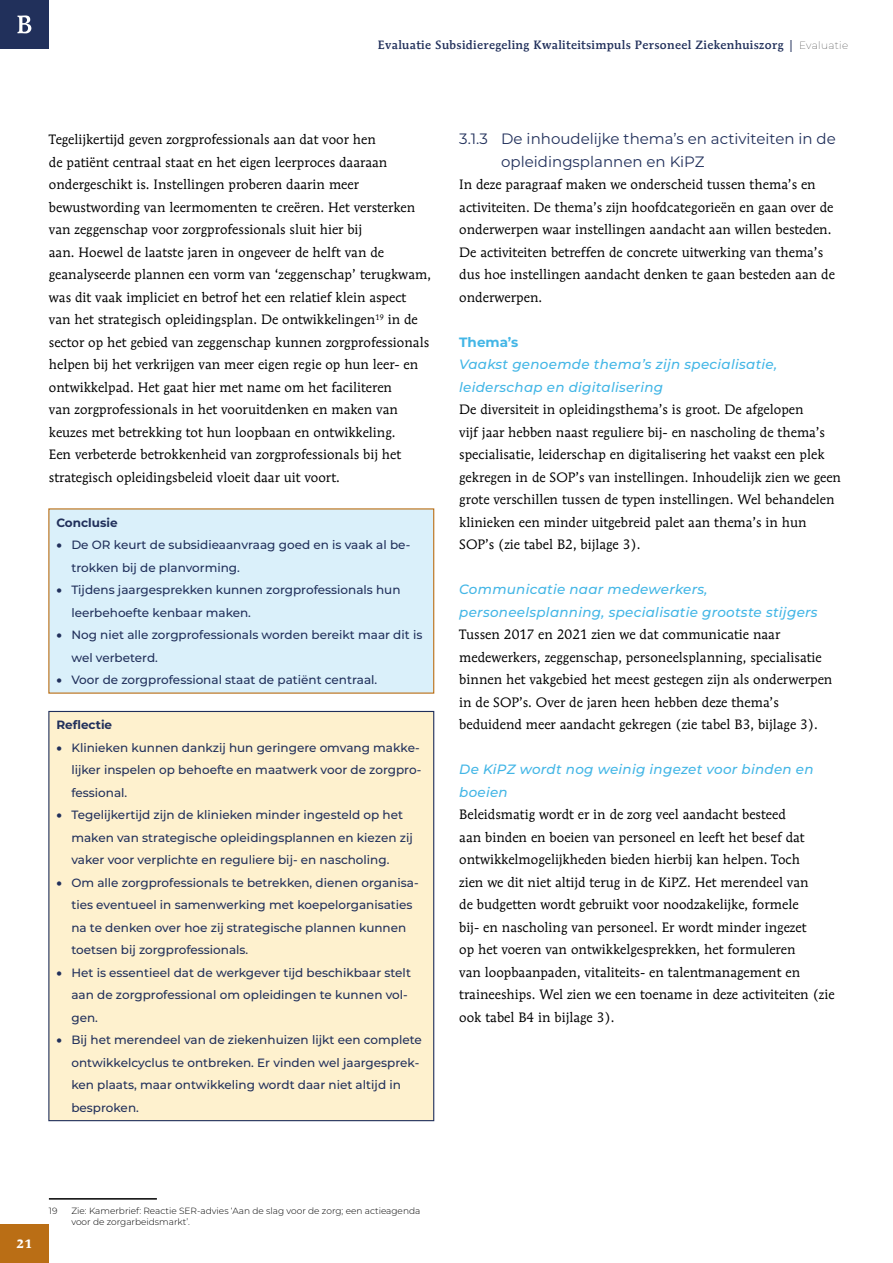
<style>
.page{position:relative;width:893px;height:1263px;background:#fff}
.page>*{position:absolute;margin:0;border:0;box-sizing:border-box;transform-origin:0 0}
.Kop_3_met{font:15px/22.5px "Montserrat";color:#21305b}
.Brood_wit_na{font:13.5px/22.5px "Mendoza Roman Std";color:#000}
.Kop_4_zonder{font:italic 500 13.5px/22.5px "Montserrat";letter-spacing:.02em;color:#43b6e6}
.Brood_zonder{font:700 13.5px "Montserrat";color:#43b6e6}
.Kaderopsomming{font:500 12px/22.5px "Montserrat";color:#21305b}
.t1{font:500 12px "Mendoza Roman Std";letter-spacing:.03em;color:#21305b}
.Kaderkop{font:700 12px "Montserrat";color:#21305b}
.t2{font:700 12px "Mendoza Roman Std";color:#fff}
.Voettekst{font:300 9px/10.8px "Montserrat";color:#000}
.s1{font-family:"Montserrat";font-weight:100;font-size:10.5px;color:#000}
</style>
<div class="page">
<div style="left:0;top:1224px;width:49px;height:39px;background:#ba6e15"></div>
<div style="left:0;top:0;width:49px;height:49px;background:#21305b"></div>
<svg style="left:17px;top:15px;width:14px;height:18px"></svg>
<div style="left:48px;top:508px;width:386px;height:186px;background:#daf0fa"></div>
<div style="left:48px;top:711px;width:386px;height:410px;background:#fef1ce;border:1px solid #21305b"></div>
<hr style="left:49px;top:1198px;width:108px;height:1px;background:#000">
<p class="t1" style="left:378px;top:37px;width:472px">Evaluatie Subsidieregeling Kwaliteitsimpuls Personeel Ziekenhuiszorg | <span class="s1">Evaluatie</span></p>
<p class="Brood_wit_na" style="left:49px;top:128px;width:384px">Tegelijkertijd geven zorgprofessionals aan dat voor hen<br>de patiënt centraal staat en het eigen leerproces daaraan ondergeschikt is. Instellingen proberen daarin meer bewustwording van leermomenten te creëren. Het versterken van zeggenschap voor zorgprofessionals sluit hier bij<br>aan. Hoewel de laatste jaren in ongeveer de helft van de geanalyseerde plannen een vorm van ‘zeggenschap’ terugkwam, was dit vaak impliciet en betrof het een relatief klein aspect van het strategisch opleidingsplan. De ontwikkelingen<sup>19</sup> in de sector op het gebied van zeggenschap kunnen zorgprofessionals helpen bij het verkrijgen van meer eigen regie op hun leer- en ontwikkelpad. Het gaat hier met name om het faciliteren<br>van zorgprofessionals in het vooruitdenken en maken van keuzes met betrekking tot hun loopbaan en ontwikkeling.<br>Een verbeterde betrokkenheid van zorgprofessionals bij het strategisch opleidingsbeleid vloeit daar uit voort.</p>
<h5 class="Kaderkop" style="left:56px;top:514px;width:63px">Conclusie</h5>
<p class="Kaderopsomming" style="left:71px;top:533px;width:340px;text-indent:-15px">• De OR keurt de subsidieaanvraag goed en is vaak al be&shy;trokken bij de planvorming.</p>
<p class="Kaderopsomming" style="left:71px;top:578px;width:331px;text-indent:-15px">• Tijdens jaargesprekken kunnen zorgprofessionals hun leerbehoefte kenbaar maken.</p>
<p class="Kaderopsomming" style="left:71px;top:623px;width:352px;text-indent:-15px">• Nog niet alle zorgprofessionals worden bereikt maar dit is wel verbeterd.</p>
<p class="Kaderopsomming" style="left:56px;top:668px;width:322px">• Voor de zorgprofessional staat de patiënt centraal.</p>
<h5 class="Kaderkop" style="left:56px;top:716px;width:57px">Reflectie</h5>
<p class="Kaderopsomming" style="left:71px;top:736px;width:352px;text-indent:-15px">• Klinieken kunnen dankzij hun geringere omvang makke&shy;lijker inspelen op behoefte en maatwerk voor de zorgpro&shy;fessional.</p>
<p class="Kaderopsomming" style="left:71px;top:803px;width:343px;text-indent:-15px">• Tegelijkertijd zijn de klinieken minder ingesteld op het maken van strategische opleidingsplannen en kiezen zij vaker voor verplichte en reguliere bij- en nascholing.</p>
<p class="Kaderopsomming" style="left:71px;top:871px;width:349px;text-indent:-15px">• Om alle zorgprofessionals te betrekken, dienen organisa&shy;ties eventueel in samenwerking met koepelorganisaties na te denken over hoe zij strategische plannen kunnen toetsen bij zorgprofessionals.</p>
<p class="Kaderopsomming" style="left:71px;top:961px;width:341px;text-indent:-15px">• Het is essentieel dat de werkgever tijd beschikbaar stelt aan de zorgprofessional om opleidingen te kunnen vol&shy;gen.</p>
<p class="Kaderopsomming" style="left:71px;top:1028px;width:352px;text-indent:-15px">• Bij het merendeel van de ziekenhuizen lijkt een complete ontwikkelcyclus te ontbreken. Er vinden wel jaargesprek&shy;ken plaats, maar ontwikkeling wordt daar niet altijd in besproken.</p>
<h3 class="Kop_3_met" style="left:501px;top:127px;width:336px;text-indent:-42px">3.1.3 De inhoudelijke thema’s en activiteiten in de opleidingsplannen en KiPZ</h3>
<p class="Brood_wit_na" style="left:459px;top:173px;width:377px">In deze paragraaf maken we onderscheid tussen thema’s en activiteiten. De thema’s zijn hoofdcategorieën en gaan over de onderwerpen waar instellingen aandacht aan willen besteden.<br>De activiteiten betreffen de concrete uitwerking van thema’s dus hoe instellingen aandacht denken te gaan besteden aan de onderwerpen.</p>
<p class="Brood_zonder" style="left:459px;top:332px;width:61px">Thema’s</p>
<h4 class="Kop_4_zonder" style="left:459px;top:352px;width:319px">Vaakst genoemde thema’s zijn specialisatie, leiderschap en digitalisering</h4>
<p class="Brood_wit_na" style="left:459px;top:398px;width:383px">De diversiteit in opleidingsthema’s is groot. De afgelopen<br>vijf jaar hebben naast reguliere bij- en nascholing de thema’s specialisatie, leiderschap en digitalisering het vaakst een plek gekregen in de SOP’s van instellingen. Inhoudelijk zien we geen grote verschillen tussen de typen instellingen. Wel behandelen klinieken een minder uitgebreid palet aan thema’s in hun SOP’s (zie tabel B2, bijlage 3).</p>
<h4 class="Kop_4_zonder" style="left:459px;top:577px;width:360px">Communicatie naar medewerkers, personeelsplanning, specialisatie grootste stijgers</h4>
<p class="Brood_wit_na" style="left:459px;top:623px;width:375px">Tussen 2017 en 2021 zien we dat communicatie naar medewerkers, zeggenschap, personeelsplanning, specialisatie binnen het vakgebied het meest gestegen zijn als onderwerpen in de SOP’s. Over de jaren heen hebben deze thema’s beduidend meer aandacht gekregen (zie tabel B3, bijlage 3).</p>
<h4 class="Kop_4_zonder" style="left:459px;top:757px;width:356px">De KiPZ wordt nog weinig ingezet voor binden en boeien</h4>
<p class="Brood_wit_na" style="left:459px;top:803px;width:377px">Beleidsmatig wordt er in de zorg veel aandacht besteed<br>aan binden en boeien van personeel en leeft het besef dat ontwikkelmogelijkheden bieden hierbij kan helpen. Toch<br>zien we dit niet altijd terug in de KiPZ. Het merendeel van<br>de budgetten wordt gebruikt voor noodzakelijke, formele<br>bij- en nascholing van personeel. Er wordt minder ingezet<br>op het voeren van ontwikkelgesprekken, het formuleren<br>van loopbaanpaden, vitaliteits- en talentmanagement en traineeships. Wel zien we een toename in deze activiteiten (zie ook tabel B4 in bijlage 3).</p>
<p class="t2" style="left:17px;top:1236px;width:17px">21</p>
<p class="Voettekst" style="left:49px;top:1205px;width:10px">19</p>
<p class="Voettekst" style="left:71px;top:1205px;width:350px">Zie: Kamerbrief: Reactie SER-advies ‘Aan de slag voor de zorg; een actieagenda voor de zorgarbeidsmarkt’.</p>
</div>
